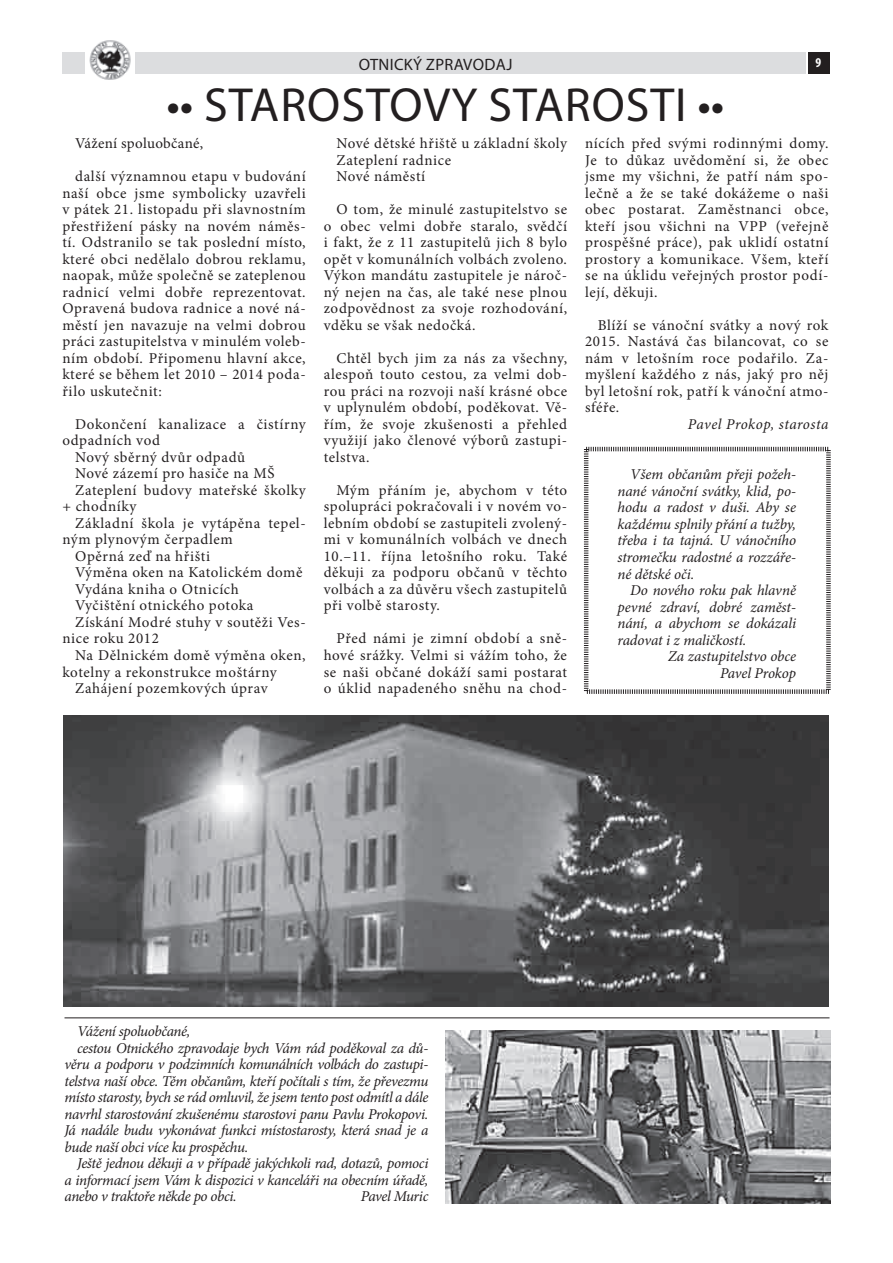
<style>
.page{position:relative;width:893px;height:1263px;background:#fff}
.page>*{position:absolute;margin:0;border:0;box-sizing:border-box;transform-origin:0 0}
.t1{font:48px "Myriad Pro";letter-spacing:.095em;color:#231f20}
.t2{font:16.5px "Myriad Pro";letter-spacing:.02em;color:#231f20}
.t3{font:15px/16.5px "Minion Pro";letter-spacing:.04em;color:#231f20;text-align:justify}
.t4{font:italic 15px/16.5px "Minion Pro";letter-spacing:-.025em;color:#231f20;text-align:justify}
.t5{font:italic 15px "Minion Pro";letter-spacing:.03em;color:#231f20}
.t6{font:15px "Minion Pro";letter-spacing:.02em;color:#231f20}
.t7{font:700 condensed 13.5px "Myriad Pro";color:#fff}
</style>
<div class="page">
<div style="left:62px;top:52px;width:743px;height:21px;background:#dcdddf"></div>
<div style="left:807px;top:52px;width:21px;height:21px;background:#231f20"></div>
<div style="left:85px;top:38px;width:50px;height:42px;background:#fff"></div>
<img style="left:89px;top:40px;width:42px;height:40px">
<svg style="left:583px;top:446px;width:248px;height:248px"></svg>
<hr style="left:64px;top:1017px;width:765px;height:1px;background:#231f20">
<img style="left:445px;top:1030px;width:385px;height:173px">
<img style="left:63px;top:715px;width:765px;height:291px">
<p class="t2" style="left:358px;top:54px;width:155px">OTNICKÝ ZPRAVODAJ</p>
<p class="t7" style="left:815px;top:54px;width:7px">9</p>
<h1 class="t1" style="left:166px;top:75px;width:559px">•• STAROSTOVY STAROSTI ••</h1>
<p class="t6" style="left:75px;top:133px;width:129px">Vážení spoluobčané,</p>
<p class="t3" style="left:62px;top:168px;width:245px;text-indent:13px">další významnou etapu v budování naší obce jsme symbolicky uzavřeli v pátek 21. listopadu při slavnostním přestřižení pásky na novém náměs&shy;tí. Odstranilo se tak poslední místo, které obci nedělalo dobrou reklamu, naopak, může společně se zateplenou radnicí velmi dobře reprezentovat.<br>Opravená budova radnice a nové ná&shy;městí jen navazuje na velmi dobrou práci zastupitelstva v minulém voleb&shy;ním období. Připomenu hlavní akce, které se během let 2010 – 2014 poda&shy;řilo uskutečnit:</p>
<p class="t3" style="left:75px;top:416px;width:232px">Dokončení kanalizace a čistírny</p>
<p class="t3" style="left:62px;top:432px;width:99px">odpadních vod</p>
<p class="t3" style="left:75px;top:449px;width:171px">Nový sběrný dvůr odpadů</p>
<p class="t3" style="left:75px;top:465px;width:201px">Nové zázemí pro hasiče na MŠ</p>
<p class="t3" style="left:75px;top:482px;width:232px">Zateplení budovy mateřské školky</p>
<p class="t3" style="left:62px;top:498px;width:75px">+ chodníky</p>
<p class="t3" style="left:75px;top:515px;width:232px">Základní škola je vytápěna tepel-</p>
<p class="t3" style="left:62px;top:531px;width:172px">ným plynovým čerpadlem</p>
<p class="t3" style="left:75px;top:548px;width:136px">Opěrná zeď na hřišti</p>
<p class="t3" style="left:75px;top:564px;width:229px">Výměna oken na Katolickém domě</p>
<p class="t3" style="left:75px;top:581px;width:165px">Vydána kniha o Otnicích</p>
<p class="t3" style="left:75px;top:597px;width:180px">Vyčištění otnického potoka</p>
<p class="t3" style="left:75px;top:614px;width:232px">Získání Modré stuhy v soutěži Ves-</p>
<p class="t3" style="left:62px;top:630px;width:98px">nice roku 2012</p>
<p class="t3" style="left:75px;top:647px;width:232px">Na Dělnickém domě výměna oken,</p>
<p class="t3" style="left:62px;top:663px;width:216px">kotelny a rekonstrukce moštárny</p>
<p class="t3" style="left:75px;top:680px;width:194px">Zahájení pozemkových úprav</p>
<p class="t3" style="left:336px;top:135px;width:232px;text-align:left">Nové dětské hřiště u základní školy<br>Zateplení radnice<br>Nové náměstí</p>
<p class="t3" style="left:323px;top:201px;width:245px;text-indent:13px">O tom, že minulé zastupitelstvo se o obec velmi dobře staralo, svědčí i fakt, že z 11 zastupitelů jich 8 bylo opět v komunálních volbách zvoleno.<br>Výkon mandátu zastupitele je nároč&shy;ný nejen na čas, ale také nese plnou zodpovědnost za svoje rozhodování, vděku se však nedočká.</p>
<p class="t3" style="left:323px;top:350px;width:245px;text-indent:13px">Chtěl bych jim za nás za všechny, alespoň touto cestou, za velmi dob&shy;rou práci na rozvoji naší krásné obce v uplynulém období, poděkovat. Vě&shy;řím, že svoje zkušenosti a přehled využijí jako členové výborů zastupi&shy;telstva.</p>
<p class="t3" style="left:323px;top:482px;width:245px;text-indent:13px">Mým přáním je, abychom v této spolupráci pokračovali i v novém vo&shy;lebním období se zastupiteli zvolený&shy;mi v komunálních volbách ve dnech 10.–11. října letošního roku. Také děkuji za podporu občanů v těchto volbách a za důvěru všech zastupitelů při volbě starosty.</p>
<p class="t3" style="left:323px;top:630px;width:245px;text-indent:13px">Před námi je zimní období a sně&shy;hové srážky. Velmi si vážím toho, že se naši občané dokáží sami postarat o úklid napadeného sněhu na chod-</p>
<p class="t3" style="left:585px;top:135px;width:245px">nících před svými rodinnými domy.<br>Je to důkaz uvědomění si, že obec jsme my všichni, že patří nám spo&shy;lečně a že se také dokážeme o naši obec postarat. Zaměstnanci obce, kteří jsou všichni na VPP (veřejně prospěšné práce), pak uklidí ostatní prostory a komunikace. Všem, kteří se na úklidu veřejných prostor podí&shy;lejí, děkuji.</p>
<p class="t3" style="left:585px;top:317px;width:245px;text-indent:13px">Blíží se vánoční svátky a nový rok 2015. Nastává čas bilancovat, co se nám v letošním roce podařilo. Za&shy;myšlení každého z nás, jaký pro něj byl letošní rok, patří k vánoční atmo&shy;sféře.</p>
<p class="t5" style="left:687px;top:413px;width:142px">Pavel Prokop, starosta</p>
<p class="t4" style="left:617px;top:466px;width:180px;text-indent:13px">Všem občanům přeji požeh&shy;nané vánoční svátky, klid, po&shy;hodu a radost v duši. Aby se každému splnily přání a tužby, třeba i ta tajná. U vánočního stromečku radostné a rozzáře&shy;né dětské oči.</p>
<p class="t4" style="left:617px;top:582px;width:180px;text-indent:13px">Do nového roku pak hlavně pevné zdraví, dobré zaměst&shy;nání, a abychom se dokázali radovat i z maličkostí.</p>
<p class="t4" style="left:667px;top:648px;width:129px;text-align:right">Za zastupitelstvo obce<br>Pavel Prokop</p>
<p class="t4" style="left:77px;top:1022px;width:115px">Vážení spoluobčané,</p>
<p class="t4" style="left:77px;top:1039px;width:352px">cestou Otnického zpravodaje bych Vám rád poděkoval za dů-</p>
<p class="t4" style="left:64px;top:1055px;width:365px">věru a podporu v podzimních komunálních volbách do zastupi-</p>
<p class="t4" style="left:64px;top:1072px;width:365px">telstva naší obce. Těm občanům, kteří počítali s tím, že převezmu</p>
<p class="t4" style="left:64px;top:1088px;width:365px">místo starosty, bych se rád omluvil, že jsem tento post odmítl a dále</p>
<p class="t4" style="left:64px;top:1105px;width:365px">navrhl starostování zkušenému starostovi panu Pavlu Prokopovi.</p>
<p class="t4" style="left:64px;top:1121px;width:365px">Já nadále budu vykonávat funkci místostarosty, která snad je a</p>
<p class="t4" style="left:64px;top:1138px;width:185px">bude naší obci více ku prospěchu.</p>
<p class="t4" style="left:77px;top:1154px;width:352px">Ještě jednou děkuji a v případě jakýchkoli rad, dotazů, pomoci</p>
<p class="t4" style="left:64px;top:1171px;width:365px">a informací jsem Vám k dispozici v kanceláři na obecním úřadě,</p>
<p class="t4" style="left:64px;top:1187px;width:174px">anebo v traktoře někde po obci.</p>
<p class="t4" style="left:361px;top:1187px;width:69px">Pavel Muric</p>
</div>
